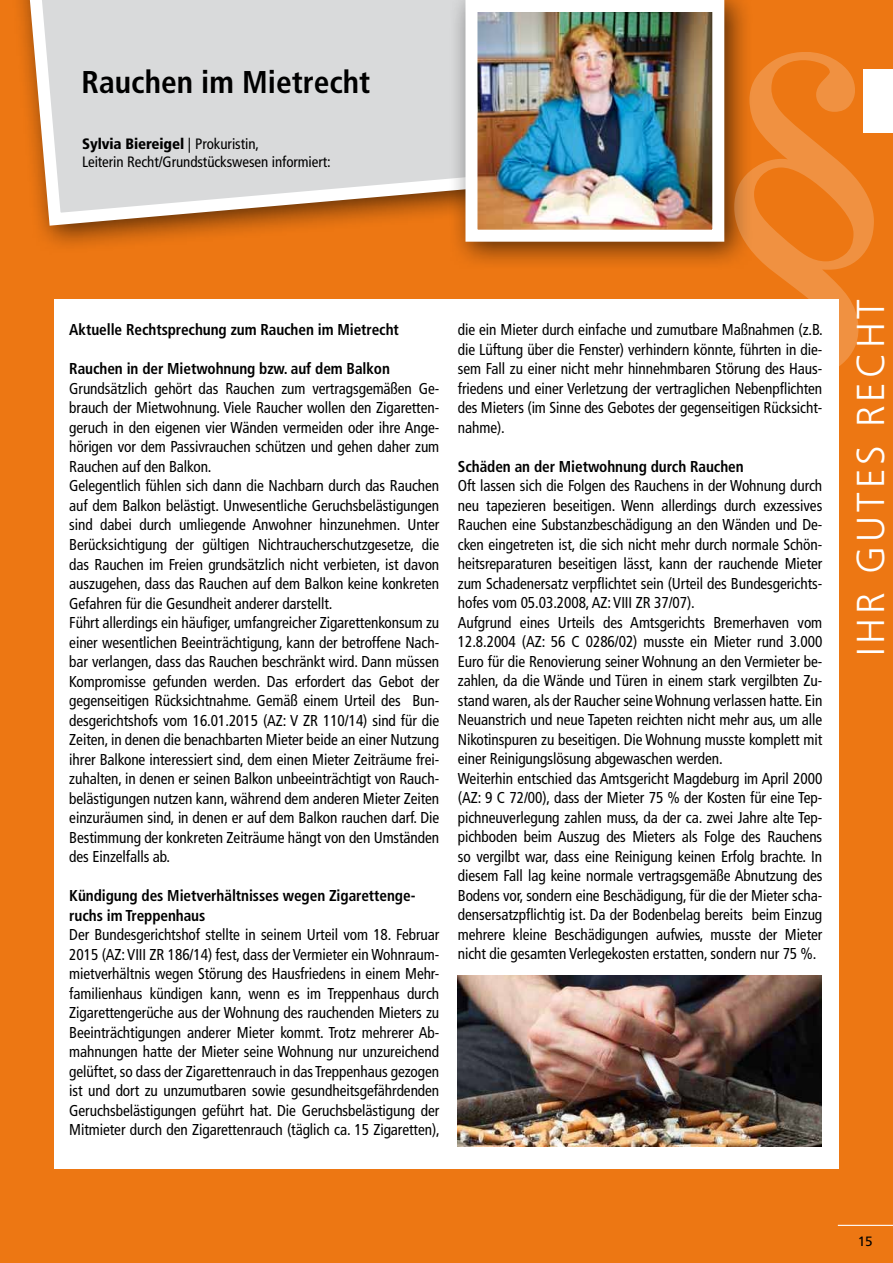
<style>
.page{position:relative;width:893px;height:1263px;background:#ed7713}
.page>*{position:absolute;margin:0;border:0;box-sizing:border-box;transform-origin:0 0}
.t1{font:394.5px "Times";color:#fff}
.t2{font:300 38.85px "Frutiger";letter-spacing:.1em;color:#fff}
.t3{font:700 condensed 31.5px "Frutiger";color:#000}
.t4{font:condensed 15.75px/19.5px "Frutiger";letter-spacing:-.005em;color:#000}
.t5{font:700 condensed 15.75px/19.5px "Frutiger";letter-spacing:-.005em;color:#000}
.t6{font:condensed 15px/18px "Frutiger";letter-spacing:-.005em;color:#000}
.t7{font:13.5px "Frutiger";color:#000}
.s1{font-weight:900}
</style>
<div class="page">
<div style="left:54px;top:299px;width:785px;height:869px;background:#fff"></div>
<div style="left:9px;top:0;width:532px;height:254px;background:#000;opacity:.6"></div>
<svg style="left:19px;top:0;width:429px;height:232px;background:#d9cbc0"></svg>
<div style="left:448px;top:0;width:306px;height:272px;background:#000;opacity:.6"></div>
<img style="left:478px;top:13px;width:233px;height:216px">
<div style="left:465px;top:0;width:259px;height:242px;border:12px solid #fff"></div>
<svg style="left:465px;top:0;width:259px;height:1px"></svg>
<div style="left:863px;top:69px;width:30px;height:64px;background:#fff"></div>
<img style="left:458px;top:975px;width:363px;height:171px">
<hr style="left:838px;top:1225px;width:55px;height:1px;background:#fff">
<h3 class="t3" style="left:82px;top:63px;width:290px">Rauchen im Mietrecht</h3>
<p class="t6" style="left:82px;top:135px;width:250px"><span class="s1">Sylvia Biereigel</span> | Prokuristin,<br>Leiterin Recht/Grundstückswesen informiert:</p>
<p class="t5" style="left:69px;top:320px;width:331px">Aktuelle Rechtsprechung zum Rauchen im Mietrecht</p>
<p class="t5" style="left:69px;top:359px;width:322px">Rauchen in der Mietwohnung bzw. auf dem Balkon</p>
<p class="t4" style="left:69px;top:379px;width:371px">Grundsätzlich gehört das Rauchen zum vertragsgemäßen Ge&shy;brauch der Mietwohnung. Viele Raucher wollen den Zigaretten-</p>
<p class="t4" style="left:69px;top:418px;width:371px">geruch in den eigenen vier Wänden vermeiden oder ihre Ange&shy;hörigen vor dem Passivrauchen schützen und gehen daher zum Rauchen auf den Balkon.<br>Gelegentlich fühlen sich dann die Nachbarn durch das Rauchen auf dem Balkon belästigt. Unwesentliche Geruchsbelästigungen sind dabei durch umliegende Anwohner hinzunehmen. Unter Berücksichtigung der gültigen Nichtraucherschutzgesetze, die das Rauchen im Freien grundsätzlich nicht verbieten, ist davon auszugehen, dass das Rauchen auf dem Balkon keine konkreten Gefahren für die Gesundheit anderer darstellt.<br>Führt allerdings ein häufiger, umfangreicher Zigarettenkonsum zu einer wesentlichen Beeinträchtigung, kann der betroffene Nach&shy;bar verlangen, dass das Rauchen beschränkt wird. Dann müssen Kompromisse gefunden werden. Das erfordert das Gebot der gegenseitigen Rücksichtnahme. Gemäß einem Urteil des Bun&shy;desgerichtshofs vom 16.01.2015 (AZ: V ZR 110/14) sind für die Zeiten, in denen die benachbarten Mieter beide an einer Nutzung ihrer Balkone interessiert sind, dem einen Mieter Zeiträume frei&shy;zuhalten, in denen er seinen Balkon unbeeinträchtigt von Rauch&shy;belästigungen nutzen kann, während dem anderen Mieter Zeiten einzuräumen sind, in denen er auf dem Balkon rauchen darf. Die Bestimmung der konkreten Zeiträume hängt von den Umständen des Einzelfalls ab.</p>
<p class="t5" style="left:69px;top:886px;width:348px">Kündigung des Mietverhältnisses wegen Zigarettenge&shy;ruchs im Treppenhaus</p>
<p class="t4" style="left:69px;top:925px;width:372px;text-align:justify">Der Bundesgerichtshof stellte in seinem Urteil vom 18. Februar 2015 (AZ: VIII ZR 186/14) fest, dass der Vermieter ein Wohnraum&shy;mietverhältnis wegen Störung des Hausfriedens in einem Mehr&shy;familienhaus kündigen kann, wenn es im Treppenhaus durch Zigarettengerüche aus der Wohnung des rauchenden Mieters zu Beeinträchtigungen anderer Mieter kommt. Trotz mehrerer Ab&shy;mahnungen hatte der Mieter seine Wohnung nur unzureichend gelüftet, so dass der Zigarettenrauch in das Treppenhaus gezogen ist und dort zu unzumutbaren sowie gesundheitsgefährdenden Geruchsbelästigungen geführt hat. Die Geruchsbelästigung der Mitmieter durch den Zigarettenrauch (täglich ca. 15 Zigaretten),</p>
<h1 class="t1" style="left:706px;top:-182px;width:199px">§</h1>
<h2 class="t2" style="left:849px;top:656px;width:359px;rotate:-90deg">IHR GUTES RECHT</h2>
<p class="t4" style="left:458px;top:320px;width:367px;text-align:justify">die ein Mieter durch einfache und zumutbare Maßnahmen (z.B. die Lüftung über die Fenster) verhindern könnte, führten in die&shy;sem Fall zu einer nicht mehr hinnehmbaren Störung des Haus&shy;friedens und einer Verletzung der vertraglichen Nebenpflichten des Mieters (im Sinne des Gebotes der gegenseitigen Rücksicht&shy;nahme).</p>
<p class="t5" style="left:458px;top:457px;width:287px">Schäden an der Mietwohnung durch Rauchen</p>
<p class="t4" style="left:458px;top:476px;width:366px">Oft lassen sich die Folgen des Rauchens in der Wohnung durch neu tapezieren beseitigen. Wenn allerdings durch exzessives Rauchen eine Substanzbeschädigung an den Wänden und De&shy;cken eingetreten ist, die sich nicht mehr durch normale Schön&shy;heitsreparaturen beseitigen lässt, kann der rauchende Mieter zum Schadenersatz verpflichtet sein (Urteil des Bundesgerichts&shy;hofes vom 05.03.2008, AZ: VIII ZR 37/07).<br>Aufgrund eines Urteils des Amtsgerichts Bremerhaven vom 12.8.2004 (AZ: 56 C 0286/02) musste ein Mieter rund 3.000<br>Euro für die Renovierung seiner Wohnung an den Vermieter be&shy;zahlen, da die Wände und Türen in einem stark vergilbten Zu&shy;stand waren, als der Raucher seine Wohnung verlassen hatte. Ein Neuanstrich und neue Tapeten reichten nicht mehr aus, um alle Nikotinspuren zu beseitigen. Die Wohnung musste komplett mit einer Reinigungslösung abgewaschen werden.<br>Weiterhin entschied das Amtsgericht Magdeburg im April 2000 (AZ: 9 C 72/00), dass der Mieter 75 % der Kosten für eine Tep&shy;pichneuverlegung zahlen muss, da der ca. zwei Jahre alte Tep&shy;pichboden beim Auszug des Mieters als Folge des Rauchens so vergilbt war, dass eine Reinigung keinen Erfolg brachte. In diesem Fall lag keine normale vertragsgemäße Abnutzung des Bodens vor, sondern eine Beschädigung, für die der Mieter scha&shy;densersatzpflichtig ist. Da der Bodenbelag bereits beim Einzug mehrere kleine Beschädigungen aufwies, musste der Mieter nicht die gesamten Verlegekosten erstatten, sondern nur 75 %.</p>
<p class="t7" style="left:858px;top:1233px;width:17px">15</p>
</div>
